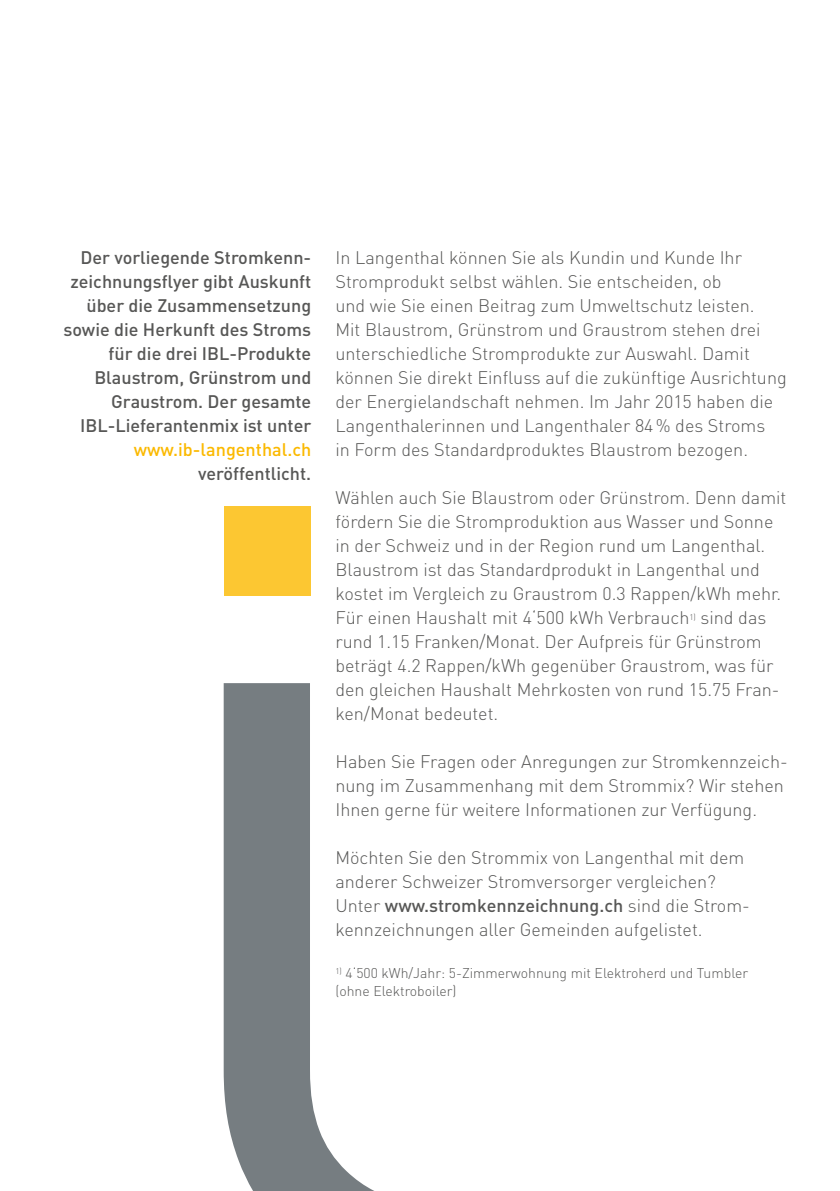
<style>
.page{position:relative;width:840px;height:1191px;background:#fff}
.page>*{position:absolute;margin:0;border:0;box-sizing:border-box;transform-origin:0 0}
.t1{font:300 18px/24px "DIN";color:#575756}
.t2{font:500 18px/24px "DIN";color:#575756;text-align:right}
.t3{font:500 18px "DIN";color:#fbb900}
.t4{font:300 14px/18px "DIN";color:#575756}
.s1{font-weight:500}
</style>
<div class="page">
<svg style="left:223px;top:683px;width:151px;height:508px;fill:#767d81"></svg>
<div style="left:224px;top:507px;width:86px;height:89px;background:#fcc732"></div>
<p class="t2" style="left:63px;top:248px;width:249px">Der vorliegende Stromkenn&shy;zeichnungsflyer gibt Auskunft über die Zusammensetzung sowie die Herkunft des Stroms für die drei IBL-Produkte<br>Blaustrom, Grünstrom und<br>Graustrom. Der gesamte<br>IBL-Lieferantenmix ist unter</p>
<p class="t3" style="left:134px;top:443px;width:179px">www.ib-langenthal.ch</p>
<p class="t2" style="left:198px;top:464px;width:114px">veröffentlicht.</p>
<p class="t1" style="left:335px;top:248px;width:452px">In Langenthal können Sie als Kundin und Kunde Ihr Stromprodukt selbst wählen. Sie entscheiden, ob<br>und wie Sie einen Beitrag zum Umweltschutz leisten.<br>Mit Blaustrom, Grünstrom und Graustrom stehen drei unterschiedliche Stromprodukte zur Auswahl. Damit können Sie direkt Einfluss auf die zukünftige Ausrichtung der Energielandschaft nehmen. Im Jahr 2015 haben die Langenthalerinnen und Langenthaler 84 % des Stroms<br>in Form des Standardproduktes Blaustrom bezogen.</p>
<p class="t1" style="left:335px;top:488px;width:452px">Wählen auch Sie Blaustrom oder Grünstrom. Denn damit fördern Sie die Stromproduktion aus Wasser und Sonne in der Schweiz und in der Region rund um Langenthal.<br>Blaustrom ist das Standardprodukt in Langenthal und kostet im Vergleich zu Graustrom 0.3 Rappen/kWh mehr.<br>Für einen Haushalt mit 4‘500 kWh Verbrauch<sup>1)</sup> sind das rund 1.15 Franken/Monat. Der Aufpreis für Grünstrom beträgt 4.2 Rappen/kWh gegenüber Graustrom, was für den gleichen Haushalt Mehrkosten von rund 15.75 Fran&shy;ken/Monat bedeutet.</p>
<p class="t1" style="left:335px;top:752px;width:453px">Haben Sie Fragen oder Anregungen zur Stromkennzeich&shy;nung im Zusammenhang mit dem Strommix? Wir stehen<br>Ihnen gerne für weitere Informationen zur Verfügung.</p>
<p class="t1" style="left:335px;top:848px;width:416px">Möchten Sie den Strommix von Langenthal mit dem anderer Schweizer Stromversorger vergleichen?<br>Unter <span class="s1">www.stromkennzeichnung.ch</span> sind die Strom&shy;kennzeichnungen aller Gemeinden aufgelistet.</p>
<p class="t4" style="left:335px;top:966px;width:414px"><sup>1)</sup> 4‘500 kWh/Jahr: 5-Zimmerwohnung mit Elektroherd und Tumbler (ohne Elektroboiler)</p>
</div>
